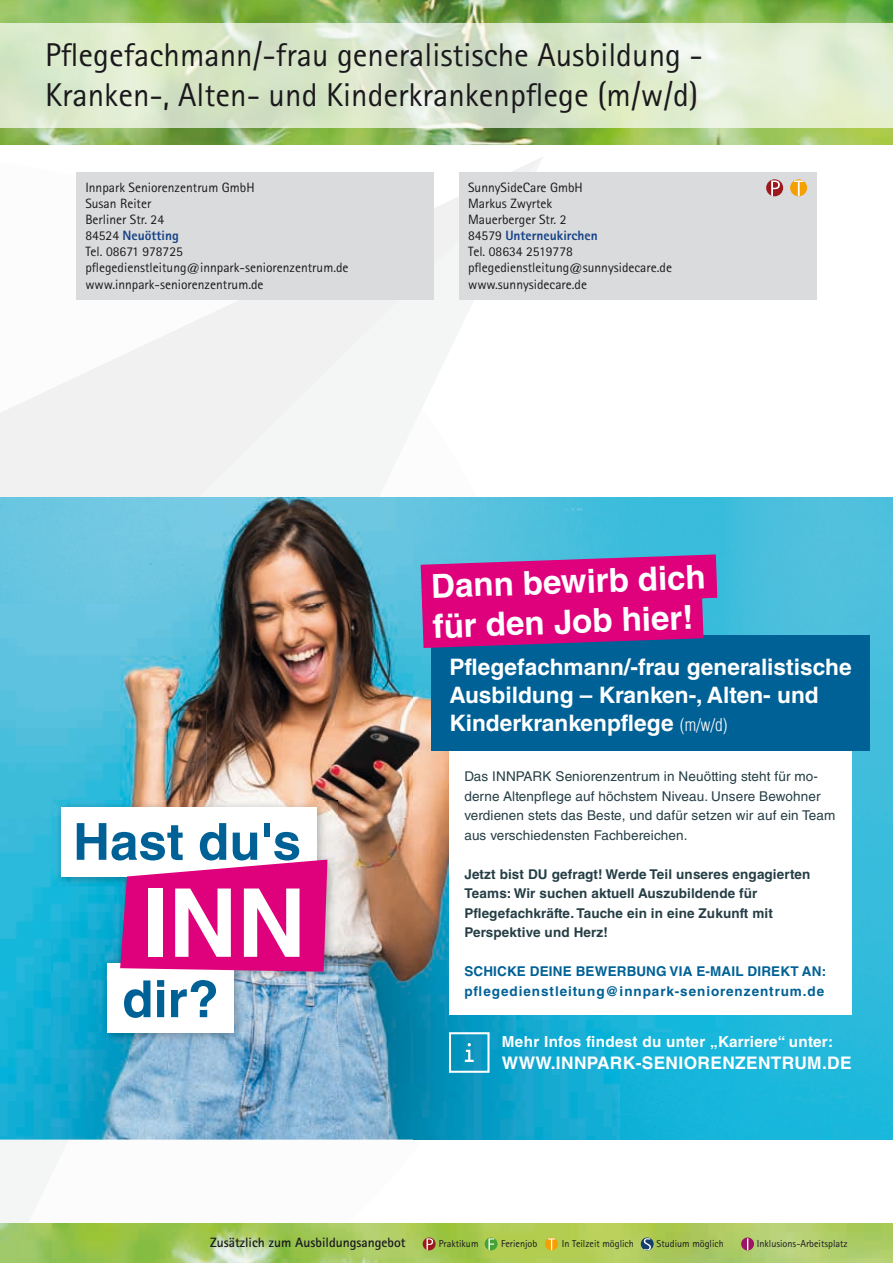
<style>
.page{position:relative;width:893px;height:1263px;background:#fff}
.page>*{position:absolute;margin:0;border:0;box-sizing:border-box;transform-origin:0 0}
.t1{font:700 95.1px "Helvetica LT Std";color:#fff}
.t2{font:700 51.15px "Helvetica LT Std";color:#006196}
.t3{font:700 33.15px/40px "Helvetica LT Std";color:#fff}
.t4{font:33px/39.6px "Rotis Sans Serif Std";color:#1a181c}
.t5{font:700 22.65px/27.9px "Helvetica LT Std";color:#fff}
.t6{font:700 17.4px "Helvetica LT Std";letter-spacing:.02em;color:#fff}
.t7{font:700 15.3px "Helvetica LT Std";letter-spacing:.02em;color:#fff}
.t8{font:13.5px/16.2px "Rotis Sans Serif Std";color:#1a181c}
.t9{font:13.5px/19.5px "Helvetica LT Std";letter-spacing:.01em;color:#253e45}
.t10{font:700 13.5px/19.5px "Helvetica LT Std";letter-spacing:.01em;color:#253e45}
.t11{font:700 13.5px/19.5px "Helvetica LT Std";letter-spacing:.06em;color:#006196}
.t12{font:700 13.5px "Rotis Sans Serif Std";color:#1a181c}
.t13{font:10.2px "Rotis Sans Serif Std";color:#1a181c}
.s1{font-weight:800;color:#154387}
.s2{font-weight:300;font-stretch:condensed;font-size:17.25px}
</style>
<div class="page">
<svg style="left:0;top:1139px;width:543px;height:85px"></svg>
<svg style="left:0;top:157px;width:543px;height:340px;fill:#f4f5f5"></svg>
<div style="left:77px;top:173px;width:357px;height:127px;background:#dadbdc"></div>
<div style="left:459px;top:173px;width:357px;height:127px;background:#dadbdc"></div>
<div style="left:766px;top:179px;width:17px;height:17px;background:#9b191f;border-radius:50%"></div>
<svg style="left:771px;top:180px;width:9px;height:16px"></svg>
<div style="left:790px;top:179px;width:17px;height:17px;background:#f59f00;border-radius:50%"></div>
<svg style="left:794px;top:180px;width:9px;height:16px"></svg>
<img style="left:0;top:0;width:893px;height:145px">
<svg style="left:0;top:23px;width:893px;height:105px;background:#dbe8cd"></svg>
<img style="left:0;top:1224px;width:893px;height:39px">
<svg style="left:423px;top:1237px;width:13px;height:13px"></svg>
<svg style="left:426px;top:1238px;width:7px;height:12px"></svg>
<svg style="left:485px;top:1237px;width:13px;height:13px"></svg>
<svg style="left:488px;top:1238px;width:6px;height:12px"></svg>
<div style="left:545px;top:1237px;width:13px;height:13px;background:#f59f00;border-radius:50%"></div>
<svg style="left:548px;top:1238px;width:7px;height:12px"></svg>
<svg style="left:641px;top:1237px;width:13px;height:13px"></svg>
<svg style="left:644px;top:1238px;width:7px;height:12px"></svg>
<svg style="left:741px;top:1237px;width:13px;height:13px"></svg>
<svg style="left:747px;top:1238px;width:1px;height:12px"></svg>
<img style="left:827px;top:497px;width:66px;height:642px">
<img style="left:0;top:497px;width:827px;height:321px">
<img style="left:0;top:818px;width:54px;height:214px">
<img style="left:338px;top:818px;width:489px;height:214px">
<img style="left:0;top:1032px;width:827px;height:107px">
<div style="left:449px;top:736px;width:403px;height:278px;background:#fff"></div>
<div style="left:431px;top:635px;width:438px;height:115px;background:#006196"></div>
<img style="left:54px;top:800px;width:284px;height:243px">
<div style="left:61px;top:807px;width:256px;height:70px;background:#fff"></div>
<div style="left:108px;top:963px;width:126px;height:69px;background:#fff"></div>
<svg style="left:120px;top:859px;width:207px;height:113px;background:#de1c8a"></svg>
<svg style="left:448px;top:1031px;width:43px;height:43px;background:#39abcb"></svg>
<svg style="left:421px;top:554px;width:296px;height:94px;background:#c61585"></svg>
<h3 class="t4" style="left:45px;top:35px;width:659px">Pflegefachmann/-frau generalistische Ausbildung -<br>Kranken-, Alten- und Kinderkrankenpflege (m/w/d)</h3>
<h3 class="t4" style="left:45px;top:35px;width:329px">tit l_beruf_mit_umbruch</h3>
<p class="t8" style="left:85px;top:179px;width:265px">Innpark Seniorenzentrum GmbH<br>Susan Reiter<br>Berliner Str. 24<br>84524 <span class="s1">Neuötting<br></span>Tel. 08671 978725 pflegedienstleitung@innpark-seniorenzentrum.de www.innpark-seniorenzentrum.de</p>
<p class="t8" style="left:468px;top:179px;width:205px">SunnySideCare GmbH<br>Markus Zwyrtek<br>Mauerberger Str. 2<br>84579 <span class="s1">Unterneukirchen<br></span>Tel. 08634 2519778 pflegedienstleitung@sunnysidecare.de www.sunnysidecare.de</p>
<h3 class="t3" style="left:430px;top:566px;width:276px;rotate:-2deg">Dann bewirb dich für den Job hier!</h3>
<h2 class="t2" style="left:73px;top:810px;width:229px">Hast du's</h2>
<h1 class="t1" style="left:142px;top:865px;width:165px">INN</h1>
<h2 class="t2" style="left:122px;top:968px;width:98px">dir?</h2>
<h3 class="t5" style="left:449px;top:653px;width:404px">Pflegefachmann/-frau generalistische<br>Ausbildung – Kranken-, Alten- und<br>Kinderkrankenpflege <span class="s2">(m/w/d)</span></h3>
<p class="t9" style="left:464px;top:767px;width:373px">Das INNPARK Seniorenzentrum in Neuötting steht für mo&shy;derne Altenpflege auf höchstem Niveau. Unsere Bewohner verdienen stets das Beste, und dafür setzen wir auf ein Team aus verschiedensten Fachbereichen.</p>
<p class="t10" style="left:464px;top:864px;width:348px">Jetzt bist DU gefragt! Werde Teil unseres engagierten Teams: Wir suchen aktuell Auszubildende für Pflegefachkräfte. Tauche ein in eine Zukunft mit Perspektive und Herz!</p>
<p class="t11" style="left:464px;top:961px;width:363px">SCHICKE DEINE BEWERBUNG VIA E-MAIL DIREKT AN: pflegedienstleitung@innpark-seniorenzentrum.de</p>
<p class="t7" style="left:502px;top:1033px;width:333px">Mehr Infos findest du unter „Karriere“ unter:</p>
<p class="t6" style="left:502px;top:1052px;width:351px">WWW.INNPARK-SENIORENZENTRUM.DE</p>
<p class="t12" style="left:210px;top:1234px;width:197px">Zusätzlich zum Ausbildungsangebot</p>
<p class="t13" style="left:439px;top:1237px;width:41px">Praktikum</p>
<p class="t13" style="left:501px;top:1237px;width:38px">Ferienjob</p>
<p class="t13" style="left:562px;top:1237px;width:74px">In Teilzeit möglich</p>
<p class="t13" style="left:657px;top:1237px;width:69px">Studium möglich</p>
<p class="t13" style="left:757px;top:1237px;width:92px">Inklusions-Arbeitsplatz</p>
</div>
